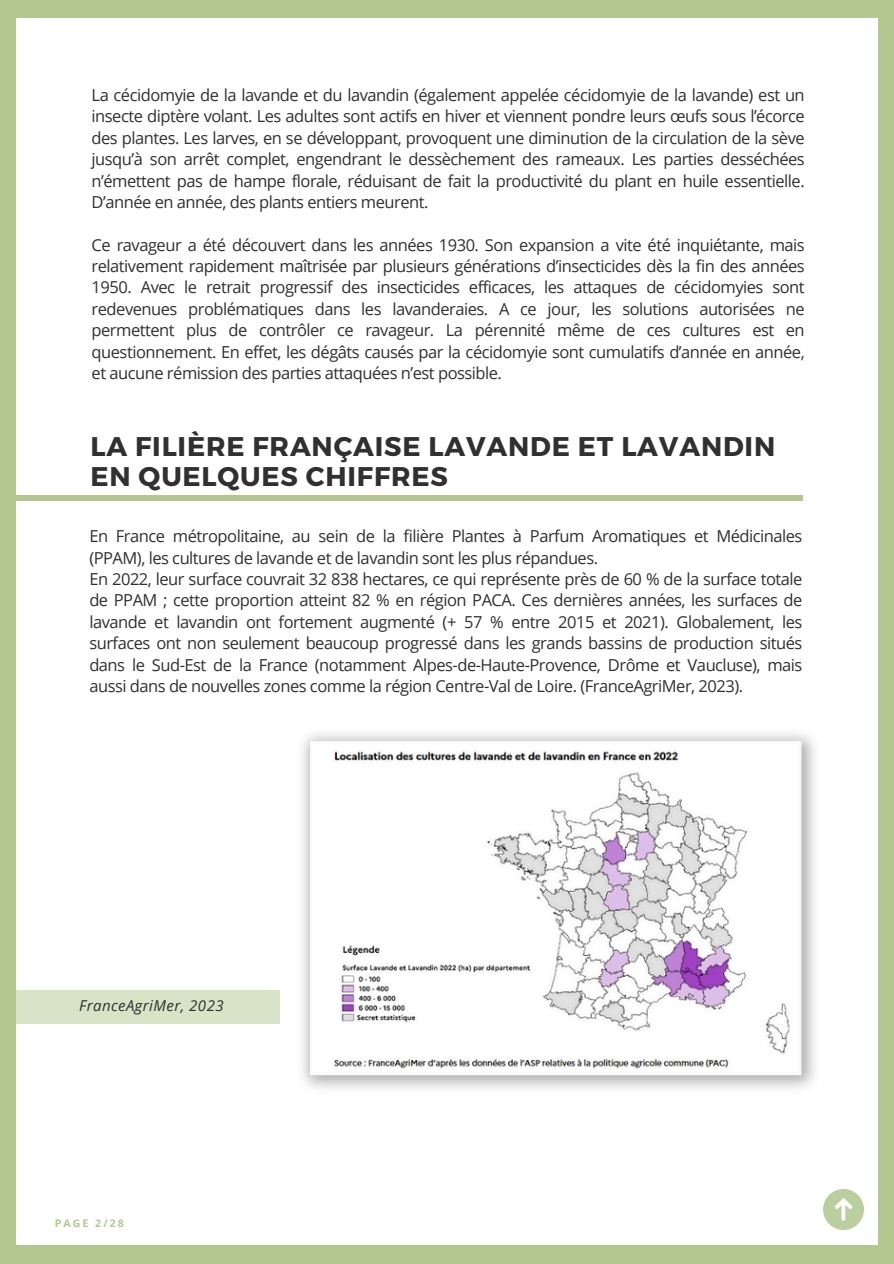
<style>
.page{position:relative;width:894px;height:1264px;background:#fff}
.page>*{position:absolute;margin:0;border:0;box-sizing:border-box;transform-origin:0 0}
.t1{font:700 27px/29.2px "Montserrat";letter-spacing:.03em;color:#303030}
.t2{font:16.5px/21.3px "Open Sans";letter-spacing:-.03em;color:#303030;text-align:justify}
.t3{font:italic 15px "Open Sans";letter-spacing:.03em;color:#303030}
.t4{font:700 10.5px "Open Sans";letter-spacing:.2em;color:#b2c890}
</style>
<div class="page">
<div style="left:0;top:0;width:893px;height:1263px;background:#b2c890"></div>
<div style="left:17px;top:18px;width:859px;height:1227px;background:#fff"></div>
<div style="left:822px;top:1189px;width:41px;height:40px;background:#bbce9d;border-radius:50%"></div>
<svg style="left:835px;top:1198px;width:17px;height:22px"></svg>
<div style="left:0;top:495px;width:802px;height:6px;background:#b2c890"></div>
<img style="left:279px;top:733px;width:536px;height:356px">
<div style="left:0;top:989px;width:279px;height:34px;background:#d8e3c7"></div>
<h2 class="t2" style="left:92px;top:84px;width:714px">La cécidomyie de la lavande et du lavandin (également appelée cécidomyie de la lavande) est un insecte diptère volant. Les adultes sont actifs en hiver et viennent pondre leurs œufs sous l’écorce des plantes. Les larves, en se développant, provoquent une diminution de la circulation de la sève jusqu’à son arrêt complet, engendrant le dessèchement des rameaux. Les parties desséchées n’émettent pas de hampe florale, réduisant de fait la productivité du plant en huile essentielle.<br>D’année en année, des plants entiers meurent.</h2>
<h1 class="t2" style="left:92px;top:234px;width:714px">Ce ravageur a été découvert dans les années 1930. Son expansion a vite été inquiétante, mais relativement rapidement maîtrisée par plusieurs générations d’insecticides dès la fin des années 1950. Avec le retrait progressif des insecticides efficaces, les attaques de cécidomyies sont redevenues problématiques dans les lavanderaies. A ce jour, les solutions autorisées ne permettent plus de contrôler ce ravageur. La pérennité même de ces cultures est en questionnement. En effet, les dégâts causés par la cécidomyie sont cumulatifs d’année en année, et aucune rémission des parties attaquées n’est possible.</h1>
<h2 class="t1" style="left:90px;top:430px;width:686px">LA FILIÈRE FRANÇAISE LAVANDE ET LAVANDIN<br>EN QUELQUES CHIFFRES</h2>
<p class="t2" style="left:89px;top:525px;width:714px;text-align:left">En France métropolitaine, au sein de la filière Plantes à Parfum Aromatiques et Médicinales (PPAM), les cultures de lavande et de lavandin sont les plus répandues.<br>En 2022, leur surface couvrait 32 838 hectares, ce qui représente près de 60 % de la surface totale de PPAM ; cette proportion atteint 82 % en région PACA. Ces dernières années, les surfaces de lavande et lavandin ont fortement augmenté (+ 57 % entre 2015 et 2021). Globalement, les surfaces ont non seulement beaucoup progressé dans les grands bassins de production situés dans le Sud-Est de la France (notamment Alpes-de-Haute-Provence, Drôme et Vaucluse), mais aussi dans de nouvelles zones comme la région Centre-Val de Loire. (FranceAgriMer, 2023).</p>
<p class="t3" style="left:79px;top:995px;width:146px">FranceAgriMer, 2023</p>
<p class="t4" style="left:55px;top:1215px;width:71px">PAGE 2/28</p>
</div>
